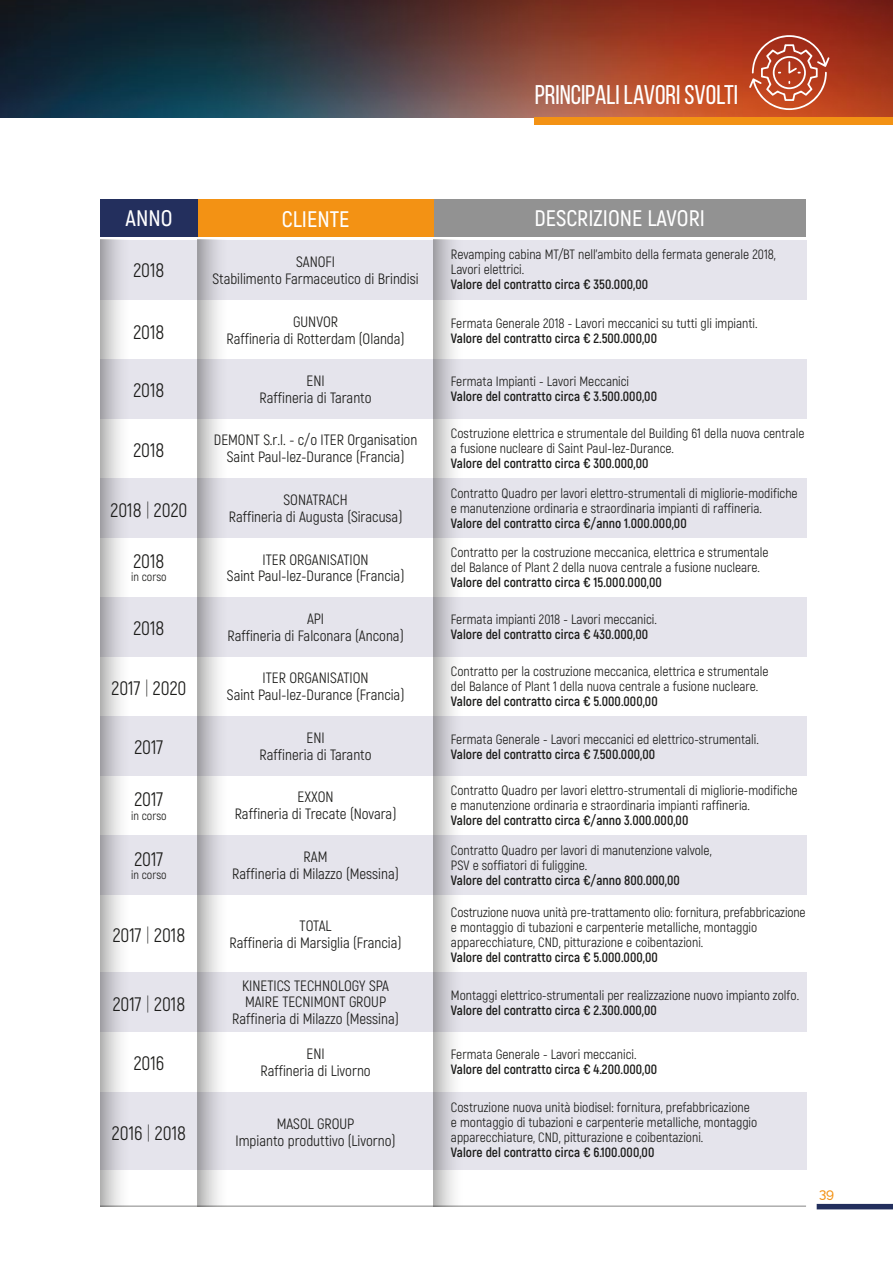
<style>
.page{position:relative;width:893px;height:1263px;background:#fff}
.page>*{position:absolute;margin:0;border:0;box-sizing:border-box;transform-origin:0 0}
.t1{font:27px "Bebas Neue";color:#fff}
.t2{font:600 22.5px "Akrobat";color:#fff}
.t3{font:19.5px "Akrobat";color:#1d1d1b}
.t4{font:15px/16.5px "Akrobat";color:#1d1d1b;text-align:center}
.t5{font:13.5px/15px "Akrobat";color:#1d1d1b}
.t6{font:700 13.5px "Akrobat";color:#1d1d1b}
.t7{font:500 13.5px "Raleway";color:#f39214}
.t8{font:12px "Akrobat";color:#1d1d1b}
.s1{font-weight:200}
</style>
<div class="page">
<div style="left:100px;top:1092px;width:706px;height:78px;background:#e5e4ec"></div>
<div style="left:100px;top:973px;width:706px;height:59px;background:#e5e4ec"></div>
<div style="left:100px;top:835px;width:706px;height:60px;background:#e5e4ec"></div>
<div style="left:100px;top:478px;width:706px;height:59px;background:#e5e4ec"></div>
<div style="left:100px;top:597px;width:706px;height:60px;background:#e5e4ec"></div>
<div style="left:100px;top:716px;width:706px;height:60px;background:#e5e4ec"></div>
<img style="left:0;top:0;width:893px;height:118px">
<div style="left:535px;top:118px;width:358px;height:7px;background:#f39214"></div>
<svg style="left:749px;top:35px;width:81px;height:75px;background:#c05c43"></svg>
<hr style="left:100px;top:1205px;width:706px;height:2px;background:#929292">
<div style="left:100px;top:240px;width:706px;height:59px;background:#e5e4ec"></div>
<div style="left:100px;top:359px;width:706px;height:59px;background:#e5e4ec"></div>
<svg style="left:198px;top:240px;width:31px;height:966px"></svg>
<svg style="left:100px;top:240px;width:31px;height:966px"></svg>
<svg style="left:433px;top:240px;width:31px;height:966px"></svg>
<div style="left:100px;top:199px;width:98px;height:38px;background:#232f5d"></div>
<div style="left:433px;top:199px;width:373px;height:38px;background:#929292"></div>
<div style="left:198px;top:199px;width:235px;height:38px;background:#f39214"></div>
<div style="left:817px;top:1204px;width:76px;height:5px;background:#232f5d"></div>
<h1 class="t1" style="left:535px;top:80px;width:205px">PRINCIPALI LAVORI SVOLTI</h1>
<h2 class="t2" style="left:126px;top:204px;width:48px">ANNO</h2>
<h3 class="t3" style="left:133px;top:258px;width:33px">2018</h3>
<p class="t4" style="left:213px;top:254px;width:208px">SANOFI<br>Stabilimento Farmaceutico di Brindisi</p>
<p class="t5" style="left:451px;top:247px;width:326px">Revamping cabina MT/BT nell’ambito della fermata generale 2018,<br>Lavori elettrici.</p>
<h2 class="t2" style="left:282px;top:205px;width:69px">CLIENTE</h2>
<h2 class="t2" style="left:534px;top:204px;width:172px">DESCRIZIONE LAVORI</h2>
<p class="t6" style="left:451px;top:276px;width:199px">Valore del contratto circa € 350.000,00</p>
<h3 class="t3" style="left:133px;top:320px;width:33px">2018</h3>
<p class="t4" style="left:226px;top:314px;width:180px">GUNVOR<br>Raffineria di Rotterdam (Olanda)</p>
<p class="t5" style="left:451px;top:315px;width:308px">Fermata Generale 2018 - Lavori meccanici su tutti gli impianti.</p>
<p class="t6" style="left:451px;top:329px;width:208px">Valore del contratto circa € 2.500.000,00</p>
<h3 class="t3" style="left:133px;top:379px;width:33px">2018</h3>
<p class="t4" style="left:260px;top:373px;width:113px">ENI<br>Raffineria di Taranto</p>
<p class="t5" style="left:451px;top:374px;width:180px">Fermata Impianti - Lavori Meccanici</p>
<p class="t6" style="left:451px;top:388px;width:208px">Valore del contratto circa € 3.500.000,00</p>
<h3 class="t3" style="left:133px;top:438px;width:33px">2018</h3>
<p class="t4" style="left:214px;top:432px;width:205px">DEMONT S.r.l. - c/o ITER Organisation<br>Saint Paul-lez-Durance (Francia)</p>
<p class="t5" style="left:451px;top:426px;width:355px">Costruzione elettrica e strumentale del Building 61 della nuova centrale a fusione nucleare di Saint Paul-lez-Durance.</p>
<p class="t6" style="left:451px;top:455px;width:199px">Valore del contratto circa € 300.000,00</p>
<h3 class="t3" style="left:110px;top:498px;width:78px">2018 <span class="s1">|</span> 2020</h3>
<h3 class="t3" style="left:133px;top:549px;width:33px">2018</h3>
<p class="t8" style="left:131px;top:570px;width:37px">in corso</p>
<h3 class="t3" style="left:133px;top:617px;width:33px">2018</h3>
<h3 class="t3" style="left:112px;top:676px;width:76px">2017 <span class="s1">|</span> 2020</h3>
<h3 class="t3" style="left:134px;top:736px;width:31px">2017</h3>
<h3 class="t3" style="left:134px;top:788px;width:31px">2017</h3>
<p class="t8" style="left:131px;top:808px;width:37px">in corso</p>
<h3 class="t3" style="left:134px;top:847px;width:31px">2017</h3>
<p class="t8" style="left:131px;top:868px;width:37px">in corso</p>
<h3 class="t3" style="left:113px;top:924px;width:74px">2017 <span class="s1">|</span> 2018</h3>
<h3 class="t3" style="left:113px;top:992px;width:74px">2017 <span class="s1">|</span> 2018</h3>
<p class="t4" style="left:229px;top:492px;width:175px">SONATRACH<br>Raffineria di Augusta (Siracusa)</p>
<p class="t5" style="left:451px;top:486px;width:348px">Contratto Quadro per lavori elettro-strumentali di migliorie-modifiche e manutenzione ordinaria e straordinaria impianti di raffineria.</p>
<p class="t6" style="left:451px;top:515px;width:237px">Valore del contratto circa €/anno 1.000.000,00</p>
<p class="t4" style="left:227px;top:551px;width:179px">ITER ORGANISATION<br>Saint Paul-lez-Durance (Francia)</p>
<p class="t5" style="left:451px;top:544px;width:319px">Contratto per la costruzione meccanica, elettrica e strumentale del Balance of Plant 2 della nuova centrale a fusione nucleare.</p>
<p class="t6" style="left:451px;top:574px;width:212px">Valore del contratto circa € 15.000.000,00</p>
<p class="t4" style="left:227px;top:610px;width:178px">API<br>Raffineria di Falconara (Ancona)</p>
<p class="t5" style="left:451px;top:612px;width:207px">Fermata impianti 2018 - Lavori meccanici.</p>
<p class="t6" style="left:451px;top:626px;width:199px">Valore del contratto circa € 430.000,00</p>
<p class="t4" style="left:227px;top:670px;width:179px">ITER ORGANISATION<br>Saint Paul-lez-Durance (Francia)</p>
<p class="t5" style="left:451px;top:664px;width:319px">Contratto per la costruzione meccanica, elettrica e strumentale del Balance of Plant 1 della nuova centrale a fusione nucleare.</p>
<p class="t6" style="left:451px;top:693px;width:208px">Valore del contratto circa € 5.000.000,00</p>
<p class="t4" style="left:260px;top:729px;width:113px">ENI<br>Raffineria di Taranto</p>
<p class="t5" style="left:451px;top:732px;width:309px">Fermata Generale - Lavori meccanici ed elettrico-strumentali.</p>
<p class="t6" style="left:451px;top:746px;width:206px">Valore del contratto circa € 7.500.000,00</p>
<p class="t4" style="left:235px;top:789px;width:163px">EXXON<br>Raffineria di Trecate (Novara)</p>
<p class="t5" style="left:451px;top:782px;width:348px">Contratto Quadro per lavori elettro-strumentali di migliorie-modifiche e manutenzione ordinaria e straordinaria impianti raffineria.</p>
<p class="t6" style="left:451px;top:812px;width:239px">Valore del contratto circa €/anno 3.000.000,00</p>
<p class="t4" style="left:232px;top:848px;width:168px">RAM<br>Raffineria di Milazzo (Messina)</p>
<p class="t5" style="left:451px;top:842px;width:262px">Contratto Quadro per lavori di manutenzione valvole,<br>PSV e soffiatori di fuliggine.</p>
<p class="t6" style="left:451px;top:872px;width:230px">Valore del contratto circa €/anno 800.000,00</p>
<p class="t4" style="left:230px;top:918px;width:173px">TOTAL<br>Raffineria di Marsiglia (Francia)</p>
<p class="t5" style="left:451px;top:904px;width:356px">Costruzione nuova unità pre-trattamento olio: fornitura, prefabbricazione e montaggio di tubazioni e carpenterie metalliche, montaggio apparecchiature, CND, pitturazione e coibentazioni.</p>
<p class="t6" style="left:451px;top:948px;width:208px">Valore del contratto circa € 5.000.000,00</p>
<p class="t4" style="left:232px;top:977px;width:168px">KINETICS TECHNOLOGY SPA<br>MAIRE TECNIMONT GROUP<br>Raffineria di Milazzo (Messina)</p>
<p class="t5" style="left:451px;top:987px;width:350px">Montaggi elettrico-strumentali per realizzazione nuovo impianto zolfo.</p>
<p class="t6" style="left:451px;top:1001px;width:207px">Valore del contratto circa € 2.300.000,00</p>
<h3 class="t3" style="left:134px;top:1052px;width:32px">2016</h3>
<p class="t4" style="left:260px;top:1045px;width:112px">ENI<br>Raffineria di Livorno</p>
<p class="t5" style="left:451px;top:1047px;width:187px">Fermata Generale - Lavori meccanici.</p>
<p class="t6" style="left:451px;top:1061px;width:208px">Valore del contratto circa € 4.200.000,00</p>
<h3 class="t3" style="left:112px;top:1122px;width:76px">2016 <span class="s1">|</span> 2018</h3>
<p class="t4" style="left:235px;top:1115px;width:162px">MASOL GROUP<br>Impianto produttivo (Livorno)</p>
<p class="t5" style="left:451px;top:1100px;width:308px">Costruzione nuova unità biodisel: fornitura, prefabbricazione e montaggio di tubazioni e carpenterie metalliche, montaggio apparecchiature, CND, pitturazione e coibentazioni.</p>
<p class="t6" style="left:451px;top:1144px;width:205px">Valore del contratto circa € 6.100.000,00</p>
<p class="t7" style="left:819px;top:1186px;width:17px">39</p>
</div>
